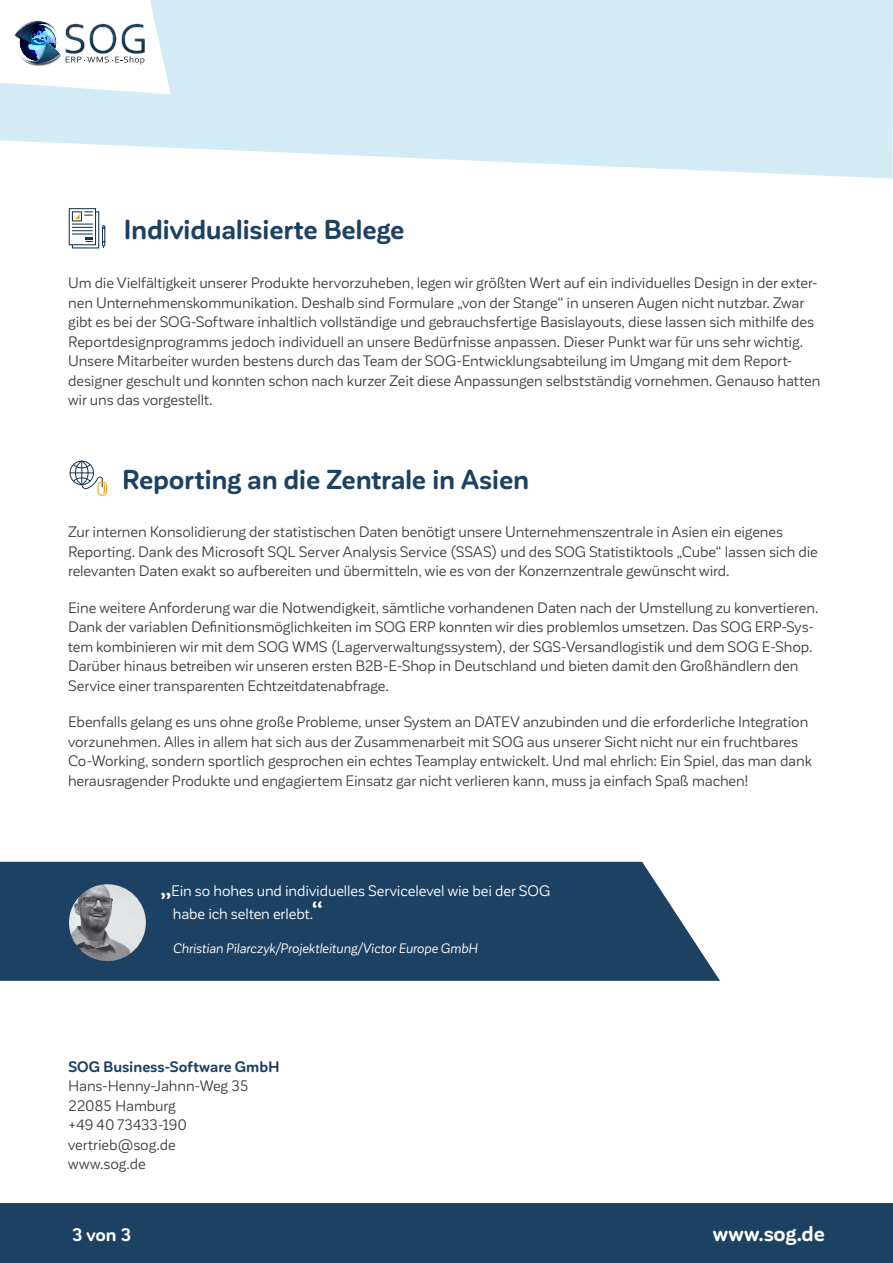
<style>
.page{position:relative;width:893px;height:1263px;background:#fff}
.page>*{position:absolute;margin:0;border:0;box-sizing:border-box;transform-origin:0 0}
.t1{font:700 27px "Corporative Sans Rd";letter-spacing:-.015em;color:#1d4163}
.t2{font:700 21px "Corporative Sans Rd";letter-spacing:-.01em;color:#fff}
.t3{font:700 18px "Corporative Sans Rd";color:#fff}
.t4{font:15px/19.5px "Corporative Sans Rd";letter-spacing:-.005em;color:#3c4042}
.t5{font:15px/22.5px "Corporative Sans Rd";letter-spacing:-.005em;color:#fff}
.t6{font:700 15px "Corporative Sans Rd";color:#1d4163}
.t7{font:italic 13.5px "Corporative Sans Rd";color:#fff}
.s1{font-weight:700;font-size:24px}
</style>
<div class="page">
<svg style="left:0;top:0;width:893px;height:179px;background:#d8edf6"></svg>
<div style="left:0;top:1203px;width:893px;height:60px;background:#1d4163"></div>
<svg style="left:0;top:0;width:171px;height:94px"></svg>
<div style="left:0;top:862px;width:720px;height:119px;background:#1d4163"></div>
<img style="left:69px;top:884px;width:77px;height:77px;border-radius:38px">
<svg style="left:69px;top:460px;width:36px;height:34px"></svg>
<div style="left:98px;top:482px;width:9px;height:13px;border:1px solid #f69e18;border-radius:3px"></div>
<div style="left:69px;top:208px;width:27px;height:37px;border:1px solid #173752"></div>
<svg style="left:71px;top:211px;width:35px;height:38px"></svg>
<h1 class="t1" style="left:124px;top:219px;width:283px">Individualisierte Belege</h1>
<p class="t4" style="left:68px;top:274px;width:754px">Um die Vielfältigkeit unserer Produkte hervorzuheben, legen wir größten Wert auf ein individuelles Design in der exter&shy;nen Unternehmenskommunikation. Deshalb sind Formulare „von der Stange“ in unseren Augen nicht nutzbar. Zwar gibt es bei der SOG-Software inhaltlich vollständige und gebrauchsfertige Basislayouts, diese lassen sich mithilfe des Reportdesignprogramms jedoch individuell an unsere Bedürfnisse anpassen. Dieser Punkt war für uns sehr wichtig.<br>Unsere Mitarbeiter wurden bestens durch das Team der SOG-Entwicklungsabteilung im Umgang mit dem Report&shy;designer geschult und konnten schon nach kurzer Zeit diese Anpassungen selbstständig vornehmen. Genauso hatten wir uns das vorgestellt.</p>
<h1 class="t1" style="left:122px;top:469px;width:409px">Reporting an die Zentrale in Asien</h1>
<p class="t4" style="left:68px;top:523px;width:751px">Zur internen Konsolidierung der statistischen Daten benötigt unsere Unternehmenszentrale in Asien ein eigenes<br>Reporting. Dank des Microsoft SQL Server Analysis Service (SSAS) und des SOG Statistiktools „Cube“ lassen sich die relevanten Daten exakt so aufbereiten und übermitteln, wie es von der Konzernzentrale gewünscht wird.</p>
<p class="t4" style="left:68px;top:598px;width:752px">Eine weitere Anforderung war die Notwendigkeit, sämtliche vorhandenen Daten nach der Umstellung zu konvertieren.<br>Dank der variablen Definitionsmöglichkeiten im SOG ERP konnten wir dies problemlos umsetzen. Das SOG ERP-Sys&shy;tem kombinieren wir mit dem SOG WMS (Lagerverwaltungssystem), der SGS-Versandlogistik und dem SOG E-Shop.<br>Darüber hinaus betreiben wir unseren ersten B2B-E-Shop in Deutschland und bieten damit den Großhändlern den Service einer transparenten Echtzeitdatenabfrage.</p>
<p class="t4" style="left:68px;top:713px;width:745px">Ebenfalls gelang es uns ohne große Probleme, unser System an DATEV anzubinden und die erforderliche Integration vorzunehmen. Alles in allem hat sich aus der Zusammenarbeit mit SOG aus unserer Sicht nicht nur ein fruchtbares Co-Working, sondern sportlich gesprochen ein echtes Teamplay entwickelt. Und mal ehrlich: Ein Spiel, das man dank herausragender Produkte und engagiertem Einsatz gar nicht verlieren kann, muss ja einfach Spaß machen!</p>
<p class="t5" style="left:173px;top:880px;width:379px;text-indent:-13px"><span class="s1">„</span>Ein so hohes und individuelles Servicelevel wie bei der SOG habe ich selten erlebt.<span class="s1">“</span></p>
<p class="t7" style="left:173px;top:942px;width:307px">Christian Pilarczyk/Projektleitung/Victor Europe GmbH</p>
<p class="t6" style="left:68px;top:1061px;width:213px">SOG Business-Software GmbH</p>
<p class="t4" style="left:68px;top:1077px;width:182px">Hans-Henny-Jahnn-Weg 35<br>22085 Hamburg<br>+49 40 73433-190 vertrieb@sog.de www.sog.de</p>
<p class="t3" style="left:72px;top:1227px;width:61px">3 von 3</p>
<h2 class="t2" style="left:713px;top:1225px;width:114px">www.sog.de</h2>
</div>
